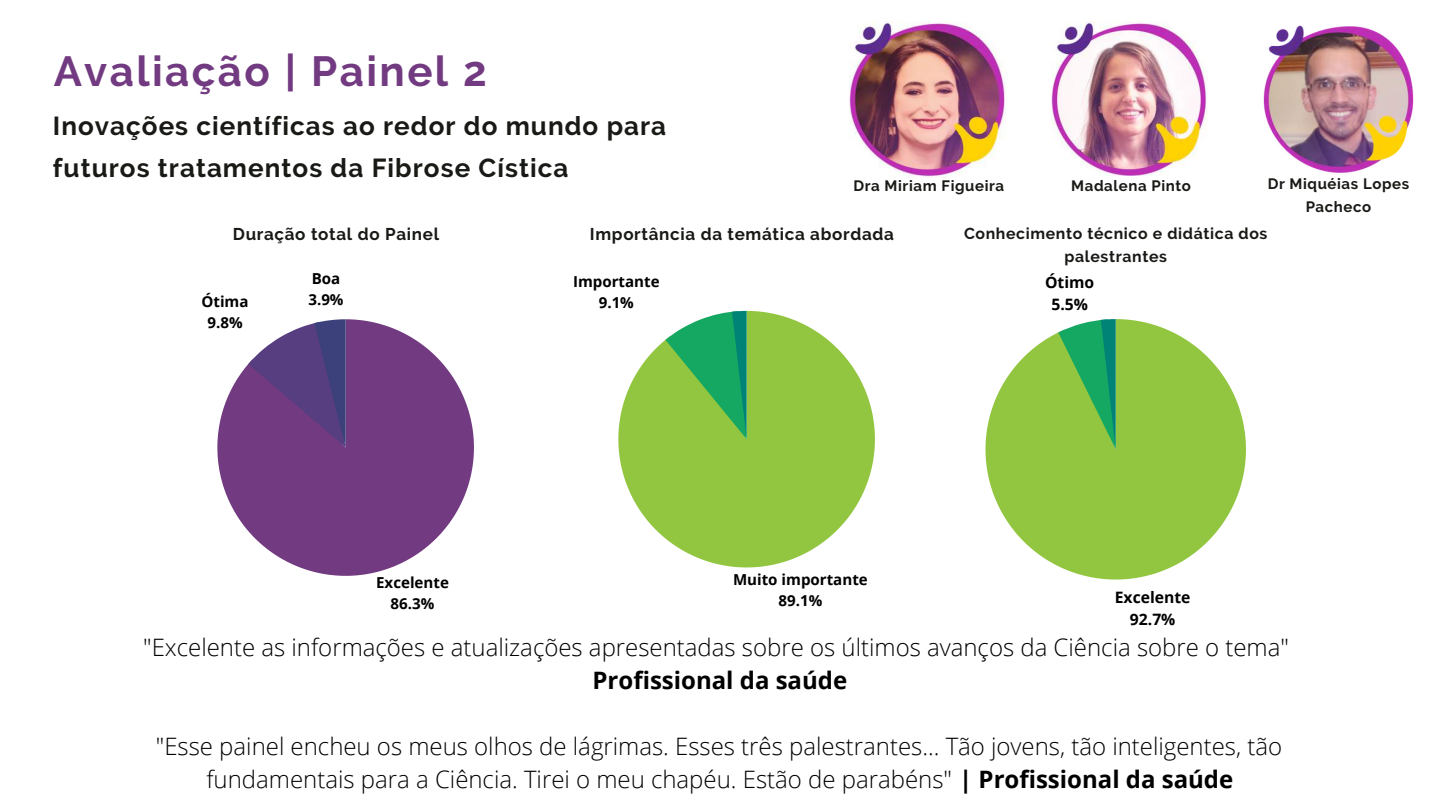
<style>
.page{position:relative;width:1440px;height:810px;background:#fff}
.page>*{position:absolute;margin:0;border:0;box-sizing:border-box;transform-origin:0 0}
.t1{font:700 42px "Raleway";letter-spacing:.06em;color:#723a80}
.t2{font:700 26px/41.2px "Raleway";letter-spacing:.04em;color:#181a15}
.t3{font:300 24px/33px "Open Sans";color:#000;text-align:center}
.t4{font:700 24px "Open Sans";color:#000}
.t5{font:700 17px "Raleway";letter-spacing:.04em;color:#181a15}
.t6{font:700 15.8px/23.7px "Raleway";letter-spacing:.04em;color:#181a15;text-align:center}
.t7{font:700 15.7px/21.9px "Open Sans";color:#000;text-align:center}
.t8{font:700 15.1px/20.9px "Open Sans";color:#000;text-align:center}
.t9{font:700 15px/22.5px "Raleway";letter-spacing:.04em;color:#181a15;text-align:center}
.s1{font-weight:700}
</style>
<div class="page">
<svg style="left:618px;top:311px;width:257px;height:256px;fill:#92c640"></svg>
<svg style="left:665px;top:311px;width:83px;height:128px;background:#55b661"></svg>
<svg style="left:217px;top:319px;width:257px;height:257px;fill:#723a80"></svg>
<svg style="left:248px;top:319px;width:99px;height:129px;background:#6e528d"></svg>
<img style="left:1263px;top:25px;width:151px;height:148px">
<img style="left:1052px;top:21px;width:156px;height:154px">
<img style="left:849px;top:21px;width:157px;height:156px">
<svg style="left:986px;top:319px;width:260px;height:261px;fill:#92c640"></svg>
<svg style="left:1058px;top:319px;width:59px;height:130px;background:#54b45a"></svg>
<h1 class="t1" style="left:54px;top:46px;width:435px">Avaliação | Painel 2</h1>
<p class="t2" style="left:53px;top:106px;width:615px">Inovações científicas ao redor do mundo para futuros tratamentos da Fibrose Cística</p>
<p class="t9" style="left:854px;top:175px;width:152px">Dra Miriam Figueira</p>
<p class="t9" style="left:1071px;top:175px;width:121px">Madalena Pinto</p>
<p class="t9" style="left:1268px;top:173px;width:143px">Dr Miquéias Lopes<br>Pacheco</p>
<p class="t5" style="left:233px;top:224px;width:208px">Duração total do Painel</p>
<p class="t5" style="left:590px;top:224px;width:306px">Importância da temática abordada</p>
<p class="t6" style="left:964px;top:221px;width:305px">Conhecimento técnico e didática dos palestrantes</p>
<p class="t8" style="left:201px;top:290px;width:49px">Ótima<br>9.8%</p>
<p class="t8" style="left:308px;top:268px;width:37px;text-align:left">Boa<br>3.9%</p>
<p class="t8" style="left:573px;top:271px;width:88px">Importante<br>9.1%</p>
<p class="t7" style="left:1045px;top:271px;width:51px">Ótimo<br>5.5%</p>
<p class="t8" style="left:376px;top:572px;width:74px">Excelente<br>86.3%</p>
<p class="t8" style="left:733px;top:569px;width:136px">Muito importante<br>89.1%</p>
<p class="t7" style="left:1115px;top:586px;width:77px">Excelente<br>92.7%</p>
<p class="t3" style="left:143px;top:630px;width:1147px">"Excelente as informações e atualizações apresentadas sobre os últimos avanços da Ciência sobre o tema"</p>
<p class="t4" style="left:593px;top:664px;width:256px">Profissional da saúde</p>
<p class="t3" style="left:156px;top:729px;width:1128px">"Esse painel encheu os meus olhos de lágrimas. Esses três palestrantes... Tão jovens, tão inteligentes, tão fundamentais para a Ciência. Tirei o meu chapéu. Estão de parabéns" <span class="s1">| Profissional da saúde</span></p>
</div>
